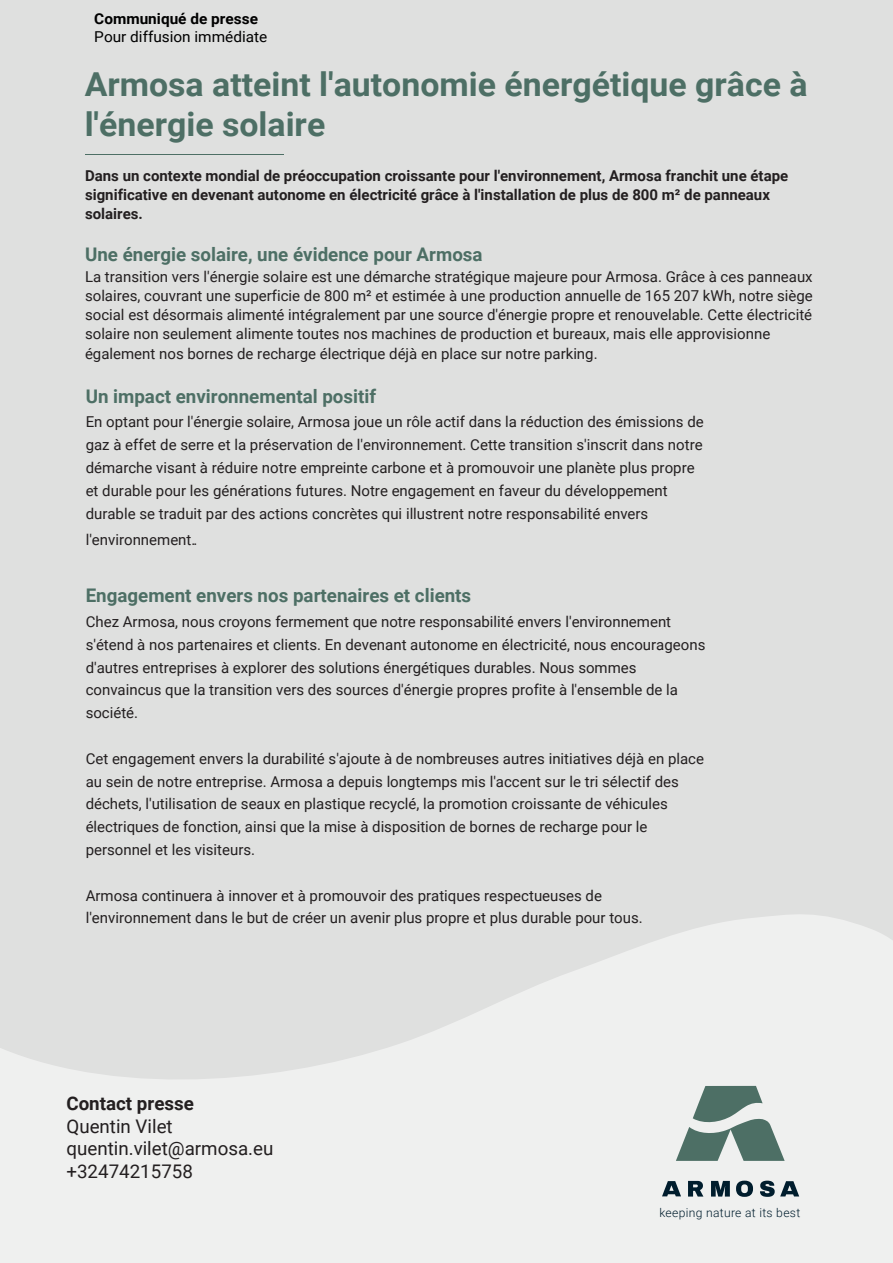
<style>
.page{position:relative;width:893px;height:1263px;background:#dfe0df}
.page>*{position:absolute;margin:0;border:0;box-sizing:border-box;transform-origin:0 0}
.t1{font:700 33px/39.6px "Roboto";color:#4d6f65}
.t2{font:700 18.75px "Roboto";color:#4d6f65}
.t3{font:18.75px/22.5px "Roboto";color:#231f20}
.t4{font:700 18.75px "Roboto";color:#231f20}
.t5{font:15px/22.8px "Roboto";color:#231f20}
.t6{font:700 15px/19.2px "Roboto";color:#231f20}
.t7{font:15px "Roboto";color:#000}
.t8{font:700 15px "Roboto";color:#000}
.t9{font:300 12.15px "Roboto";letter-spacing:.025em;color:#001d2d}
.s1{font-style:inherit}
</style>
<div class="page">
<svg style="left:0;top:914px;width:893px;height:349px;fill:#eff0ef"></svg>
<hr style="left:85px;top:154px;width:198px;height:1px;background:#4d6f65">
<svg style="left:676px;top:1086px;width:109px;height:75px"></svg>
<svg style="left:662px;top:1181px;width:19px;height:15px"></svg>
<svg style="left:688px;top:1181px;width:15px;height:15px"></svg>
<svg style="left:711px;top:1181px;width:19px;height:15px"></svg>
<svg style="left:736px;top:1180px;width:17px;height:17px"></svg>
<svg style="left:760px;top:1180px;width:39px;height:17px"></svg>
<p class="t8" style="left:94px;top:8px;width:165px">Communiqué de presse</p>
<p class="t7" style="left:94px;top:27px;width:175px">Pour diffusion immédiate</p>
<h1 class="t1" style="left:85px;top:63px;width:724px">Armosa atteint l'autonomie énergétique grâce à l'énergie solaire</h1>
<p class="t6" style="left:85px;top:166px;width:705px">Dans un contexte mondial de préoccupation croissante pour l'environnement, Armosa franchit une étape significative en devenant autonome en électricité grâce à l'installation de plus de 800 m² de panneaux solaires.</p>
<p class="t2" style="left:85px;top:241px;width:399px">Une énergie solaire, une évidence pour Armosa</p>
<p class="t5" style="left:85px;top:266px;width:729px;line-height:19.2px">La transition vers l'énergie solaire est une démarche stratégique majeure pour Armosa. Grâce à ces panneaux solaires, couvrant une superficie de 800 m² et estimée à une production annuelle de 165 207 kWh, notre siège social est désormais alimenté intégralement par une source d'énergie propre et renouvelable. Cette électricité solaire non seulement alimente toutes nos machines de production et bureaux, mais elle approvisionne également nos bornes de recharge électrique déjà en place sur notre parking.</p>
<p class="t2" style="left:86px;top:383px;width:292px">Un impact environnemental positif</p>
<p class="t5" style="left:86px;top:410px;width:620px">En optant pour l'énergie solaire, Armosa joue un rôle actif dans la réduction des émissions de gaz à effet de serre et la préservation de l'environnement. Cette transition s'inscrit dans notre démarche visant à réduire notre empreinte carbone et à promouvoir une planète plus propre et durable pour les générations futures. Notre engagement en faveur du développement durable se traduit par des actions concrètes qui illustrent notre responsabilité envers</p>
<p class="t5" style="left:86px;top:528px;width:113px">l'environnement.<span class="s1">.</span></p>
<p class="t2" style="left:86px;top:583px;width:387px">Engagement envers nos partenaires et clients</p>
<p class="t5" style="left:86px;top:610px;width:621px">Chez Armosa, nous croyons fermement que notre responsabilité envers l'environnement s'étend à nos partenaires et clients. En devenant autonome en électricité, nous encourageons d'autres entreprises à explorer des solutions énergétiques durables. Nous sommes convaincus que la transition vers des sources d'énergie propres profite à l'ensemble de la société.</p>
<p class="t5" style="left:86px;top:746px;width:620px">Cet engagement envers la durabilité s'ajoute à de nombreuses autres initiatives déjà en place au sein de notre entreprise. Armosa a depuis longtemps mis l'accent sur le tri sélectif des déchets, l'utilisation de seaux en plastique recyclé, la promotion croissante de véhicules électriques de fonction, ainsi que la mise à disposition de bornes de recharge pour le personnel et les visiteurs.</p>
<p class="t5" style="left:86px;top:883px;width:559px">Armosa continuera à innover et à promouvoir des pratiques respectueuses de l'environnement dans le but de créer un avenir plus propre et plus durable pour tous.</p>
<p class="t4" style="left:66px;top:1090px;width:129px">Contact presse</p>
<p class="t3" style="left:66px;top:1114px;width:209px">Quentin Vilet quentin.vilet@armosa.eu +32474215758</p>
<p class="t9" style="left:659px;top:1204px;width:142px">keeping nature at its best</p>
</div>
